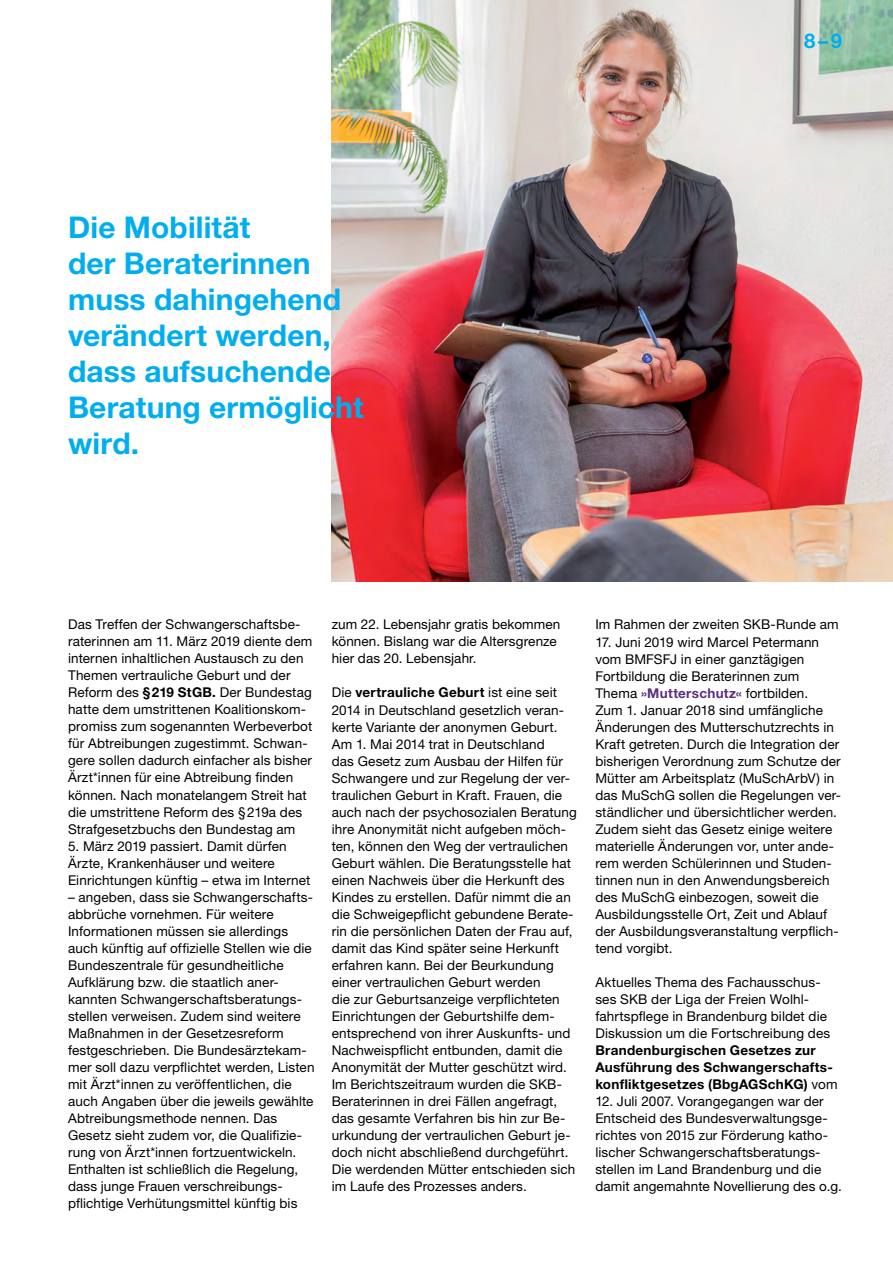
<style>
.page{position:relative;width:893px;height:1263px;background:#fff}
.page>*{position:absolute;margin:0;border:0;box-sizing:border-box;transform-origin:0 0}
.t1{font:700 30px/36px "Helvetica Neue LT Pro";letter-spacing:.005em;color:#00aeef}
.t2{font:700 20.25px "Helvetica Neue LT Pro";color:#00aeef}
.t3{font:13.5px/17px "Helvetica Neue LT Pro";letter-spacing:.01em;color:#000}
.t4{font:700 13.5px/17px "Helvetica Neue LT Pro";letter-spacing:.02em;color:#000}
.s1{font-weight:700}
.s2{font-weight:700;color:#5e2f7e}
.s3{font-weight:400}
</style>
<div class="page">
<img style="left:332px;top:0;width:561px;height:581px">
<h2 class="t2" style="left:804px;top:28px;width:39px">8–9</h2>
<h1 class="t1" style="left:68px;top:209px;width:297px">Die Mobilität<br>der Beraterinnen muss dahingehend verändert werden, dass aufsuchende<br>Beratung ermöglicht wird.</h1>
<p class="t3" style="left:68px;top:616px;width:246px">Das Treffen der Schwangerschaftsbe&shy;raterinnen am 11. März 2019 diente dem internen inhaltlichen Austausch zu den Themen vertrauliche Geburt und der Reform des <span class="s1">§219 StGB.</span> Der Bundestag hatte dem umstrittenen Koalitionskom&shy;promiss zum sogenannten Werbeverbot für Abtreibungen zugestimmt. Schwan&shy;gere sollen dadurch einfacher als bisher Ärzt*innen für eine Abtreibung finden können. Nach monatelangem Streit hat die umstrittene Reform des §219a des Strafgesetzbuchs den Bundestag am</p>
<p class="t3" style="left:68px;top:837px;width:244px">5. März 2019 passiert. Damit dürfen<br>Ärzte, Krankenhäuser und weitere<br>Einrichtungen künftig – etwa im Internet</p>
<p class="t3" style="left:68px;top:888px;width:248px">– angeben, dass sie Schwangerschafts&shy;abbrüche vornehmen. Für weitere Informationen müssen sie allerdings auch künftig auf offizielle Stellen wie die Bundeszentrale für gesundheitliche Aufklärung bzw. die staatlich aner&shy;kannten Schwangerschaftsberatungs&shy;stellen verweisen. Zudem sind weitere Maßnahmen in der Gesetzesreform festgeschrieben. Die Bundesärztekam&shy;mer soll dazu verpflichtet werden, Listen mit Ärzt*innen zu veröffentlichen, die auch Angaben über die jeweils gewählte Abtreibungsmethode nennen. Das Gesetz sieht zudem vor, die Qualifizie&shy;rung von Ärzt*innen fortzuentwickeln.<br>Enthalten ist schließlich die Regelung, dass junge Frauen verschreibungs&shy;pflichtige Verhütungsmittel künftig bis</p>
<p class="t3" style="left:332px;top:616px;width:230px">zum 22. Lebensjahr gratis bekommen können. Bislang war die Altersgrenze hier das 20. Lebensjahr.</p>
<p class="t3" style="left:332px;top:684px;width:247px">Die <span class="s1">vertrauliche Geburt</span> ist eine seit 2014 in Deutschland gesetzlich veran&shy;kerte Variante der anonymen Geburt.<br>Am 1. Mai 2014 trat in Deutschland<br>das Gesetz zum Ausbau der Hilfen für Schwangere und zur Regelung der ver&shy;traulichen Geburt in Kraft. Frauen, die auch nach der psychosozialen Beratung ihre Anonymität nicht aufgeben möch&shy;ten, können den Weg der vertraulichen Geburt wählen. Die Beratungsstelle hat einen Nachweis über die Herkunft des Kindes zu erstellen. Dafür nimmt die an die Schweigepflicht gebundene Berate&shy;rin die persönlichen Daten der Frau auf, damit das Kind später seine Herkunft erfahren kann. Bei der Beurkundung einer vertraulichen Geburt werden<br>die zur Geburtsanzeige verpflichteten Einrichtungen der Geburtshilfe dem&shy;entsprechend von ihrer Auskunfts- und Nachweispflicht entbunden, damit die Anonymität der Mutter geschützt wird.<br>Im Berichtszeitraum wurden die SKB-Beraterinnen in drei Fällen angefragt, das gesamte Verfahren bis hin zur Be&shy;urkundung der vertraulichen Geburt je&shy;doch nicht abschließend durchgeführt.<br>Die werdenden Mütter entschieden sich im Laufe des Prozesses anders.</p>
<p class="t3" style="left:595px;top:616px;width:245px">Im Rahmen der zweiten SKB-Runde am</p>
<p class="t3" style="left:595px;top:633px;width:247px">17. Juni 2019 wird Marcel Petermann vom BMFSFJ in einer ganztägigen Fortbildung die Beraterinnen zum Thema <span class="s2">»Mutterschutz«</span> fortbilden.<br>Zum 1. Januar 2018 sind umfängliche Änderungen des Mutterschutzrechts in Kraft getreten. Durch die Integration der bisherigen Verordnung zum Schutze der Mütter am Arbeitsplatz (MuSchArbV) in das MuSchG sollen die Regelungen ver&shy;ständlicher und übersichtlicher werden.<br>Zudem sieht das Gesetz einige weitere materielle Änderungen vor, unter ande&shy;rem werden Schülerinnen und Studen&shy;tinnen nun in den Anwendungsbereich des MuSchG einbezogen, soweit die Ausbildungsstelle Ort, Zeit und Ablauf der Ausbildungsveranstaltung verpflich&shy;tend vorgibt.</p>
<p class="t3" style="left:595px;top:973px;width:236px">Aktuelles Thema des Fachausschus&shy;ses SKB der Liga der Freien Wolhl&shy;fahrtspflege in Brandenburg bildet die Diskussion um die Fortschreibung des</p>
<p class="t4" style="left:595px;top:1041px;width:244px">Brandenburgischen Gesetzes zur<br>Ausführung des Schwangerschafts&shy;konfliktgesetzes (BbgAGSchKG) <span class="s3">vom</span></p>
<p class="t3" style="left:595px;top:1092px;width:248px">12. Juli 2007. Vorangegangen war der Entscheid des Bundesverwaltungsge&shy;richtes von 2015 zur Förderung katho&shy;lischer Schwangerschaftsberatungs&shy;stellen im Land Brandenburg und die damit angemahnte Novellierung des o.g.</p>
</div>
